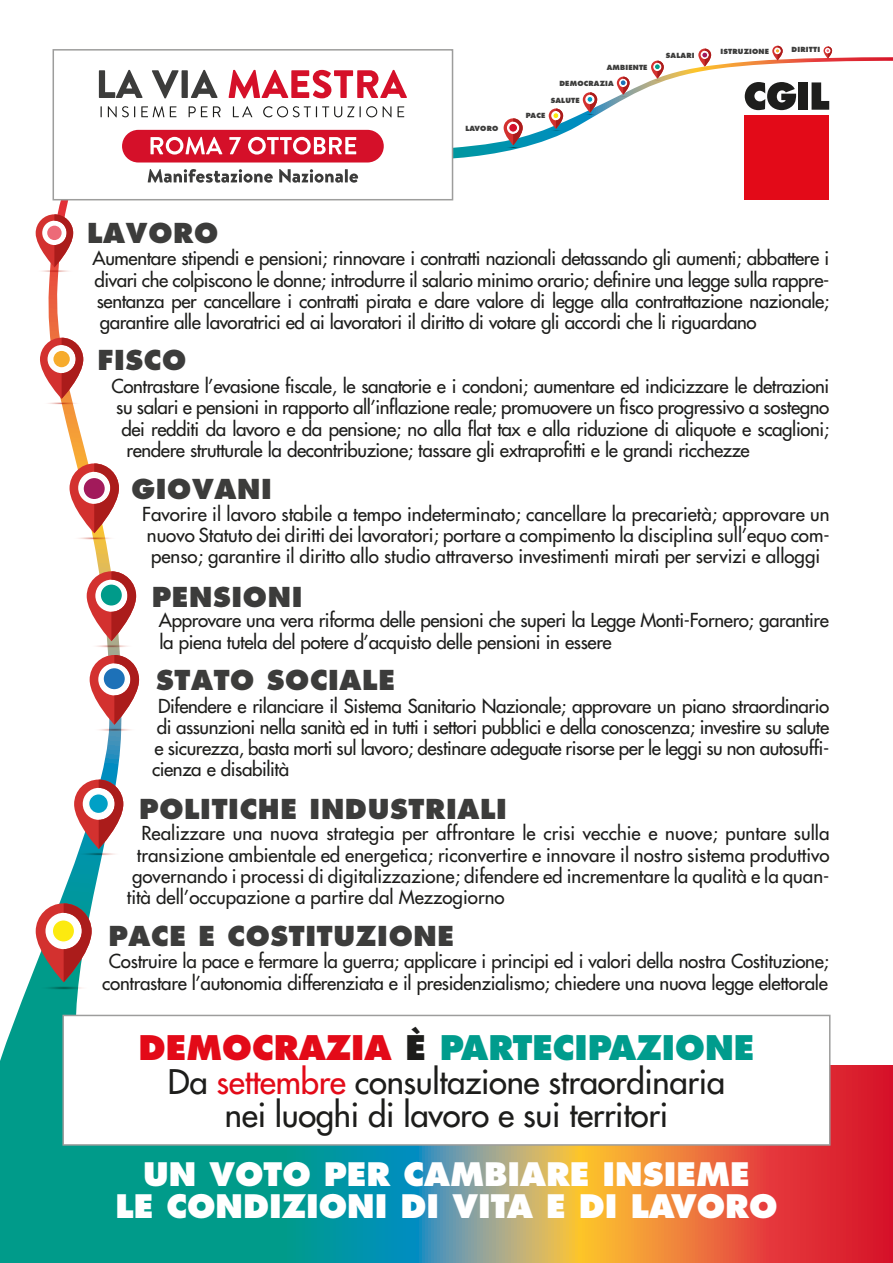
<style>
.page{position:relative;width:893px;height:1263px;background:#fff}
.page>*{position:absolute;margin:0;border:0;box-sizing:border-box;transform-origin:0 0}
.t1{font:500 33px/33.8px "Futura Std";letter-spacing:-.01em;color:#1d1d1b;text-align:center}
.t2{font:800 31.5px/31.5px "Futura Std";color:#fff;text-align:center}
.t3{font:800 26.7px "Futura Std";letter-spacing:.025em;color:#3c3c3b}
.t4{font:500 18.75px/21.3px "Futura Std";letter-spacing:-.02em;color:#1d1d1b;text-align:justify}
.t5{font:500 18.75px "Futura Std";color:#1d1d1b}
.t6{font:800 6.9px "Futura Std";letter-spacing:.025em;color:#3c3c3b}
.s1{font-weight:800;color:#e30a18}
.s2{font-weight:800}
.s3{font-weight:800;color:#009c8d}
.s4{color:#e30a18}
</style>
<div class="page">
<svg style="left:0;top:72px;width:126px;height:993px"></svg>
<svg style="left:33px;top:214px;width:43px;height:59px"></svg>
<svg style="left:40px;top:338px;width:43px;height:67px"></svg>
<div style="left:53px;top:350px;width:18px;height:18px;background:#f6ab2c;border-radius:50%"></div>
<div style="left:52px;top:349px;width:19px;height:20px;border:2px solid #fff;border-radius:50%"></div>
<svg style="left:70px;top:463px;width:49px;height:77px"></svg>
<div style="left:83px;top:477px;width:22px;height:23px;background:#a21a5b;border-radius:50%"></div>
<div style="left:82px;top:477px;width:24px;height:23px;border:2px solid #fff;border-radius:50%"></div>
<svg style="left:87px;top:571px;width:49px;height:77px"></svg>
<div style="left:100px;top:584px;width:23px;height:22px;background:#009b8a;border-radius:50%"></div>
<div style="left:99px;top:583px;width:24px;height:24px;border:2px solid #fff;border-radius:50%"></div>
<svg style="left:90px;top:655px;width:49px;height:77px"></svg>
<div style="left:103px;top:667px;width:22px;height:23px;background:#1d71b8;border-radius:50%"></div>
<div style="left:102px;top:667px;width:24px;height:24px;border:2px solid #fff;border-radius:50%"></div>
<svg style="left:74px;top:779px;width:49px;height:77px"></svg>
<div style="left:89px;top:794px;width:19px;height:19px;background:#00a0c6;border-radius:50%"></div>
<div style="left:88px;top:793px;width:21px;height:21px;border:1px solid #fff;border-radius:50%"></div>
<svg style="left:36px;top:903px;width:56px;height:87px"></svg>
<div style="left:52px;top:920px;width:23px;height:22px;background:#fcea10;border-radius:50%"></div>
<div style="left:51px;top:919px;width:24px;height:24px;border:2px solid #fff;border-radius:50%"></div>
<svg style="left:453px;top:57px;width:440px;height:110px"></svg>
<svg style="left:823px;top:46px;width:9px;height:13px"></svg>
<svg style="left:772px;top:46px;width:11px;height:16px"></svg>
<svg style="left:698px;top:49px;width:13px;height:19px"></svg>
<svg style="left:651px;top:61px;width:13px;height:19px"></svg>
<svg style="left:617px;top:77px;width:13px;height:19px"></svg>
<svg style="left:583px;top:92px;width:14px;height:23px"></svg>
<svg style="left:549px;top:109px;width:14px;height:22px"></svg>
<svg style="left:504px;top:118px;width:19px;height:30px"></svg>
<div style="left:509px;top:123px;width:8px;height:9px;background:#d51029;border-radius:50%"></div>
<div style="left:509px;top:123px;width:9px;height:9px;border:1px solid #fff;border-radius:50%"></div>
<div style="left:53px;top:49px;width:400px;height:151px;background:#fff;border:2px solid #9d9d9c"></div>
<svg style="left:99px;top:70px;width:44px;height:28px"></svg>
<svg style="left:152px;top:70px;width:27px;height:28px"></svg>
<div style="left:182px;top:70px;width:6px;height:28px;background:#3c3c3b"></div>
<svg style="left:191px;top:70px;width:27px;height:28px"></svg>
<svg style="left:229px;top:70px;width:178px;height:28px"></svg>
<svg style="left:108px;top:106px;width:27px;height:11px"></svg>
<svg style="left:141px;top:106px;width:23px;height:11px"></svg>
<svg style="left:170px;top:106px;width:6px;height:11px"></svg>
<svg style="left:189px;top:106px;width:32px;height:11px"></svg>
<svg style="left:233px;top:106px;width:19px;height:11px"></svg>
<svg style="left:263px;top:106px;width:91px;height:11px"></svg>
<svg style="left:360px;top:106px;width:17px;height:11px"></svg>
<svg style="left:383px;top:106px;width:8px;height:11px"></svg>
<svg style="left:398px;top:106px;width:6px;height:11px"></svg>
<div style="left:122px;top:130px;width:262px;height:32px;background:#d51029;border-radius:16px"></div>
<svg style="left:151px;top:137px;width:71px;height:18px"></svg>
<svg style="left:229px;top:137px;width:12px;height:17px"></svg>
<svg style="left:248px;top:137px;width:108px;height:18px"></svg>
<svg style="left:148px;top:169px;width:125px;height:14px"></svg>
<svg style="left:279px;top:169px;width:79px;height:14px"></svg>
<svg style="left:0;top:1065px;width:893px;height:198px;background:#6e836e"></svg>
<svg style="left:745px;top:82px;width:51px;height:28px"></svg>
<div style="left:798px;top:82px;width:10px;height:28px;background:#1e1e1c"></div>
<svg style="left:811px;top:82px;width:18px;height:28px"></svg>
<div style="left:745px;top:115px;width:84px;height:85px;background:#e30a18"></div>
<div style="left:62px;top:1015px;width:768px;height:131px;background:#fff;border:2px solid #9d9d9c"></div>
<h3 class="t3" style="left:87px;top:216px;width:133px">LAVORO</h3>
<p class="t6" style="left:465px;top:124px;width:34px">LAVORO</p>
<p class="t6" style="left:607px;top:63px;width:42px">AMBIENTE</p>
<p class="t6" style="left:559px;top:79px;width:56px">DEMOCRAZIA</p>
<p class="t6" style="left:551px;top:96px;width:31px">SALUTE</p>
<p class="t6" style="left:526px;top:111px;width:21px">PACE</p>
<p class="t6" style="left:666px;top:51px;width:30px">SALARI</p>
<p class="t6" style="left:720px;top:47px;width:50px">ISTRUZIONE</p>
<p class="t6" style="left:792px;top:46px;width:30px">DIRITTI</p>
<p class="t4" style="left:93px;top:248px;width:738px">Aumentare stipendi e pensioni; rinnovare i contratti nazionali detassando gli aumenti; abbattere i divari che colpiscono le donne; introdurre il salario minimo orario; definire una legge sulla rappre&shy;sentanza per cancellare i contratti pirata e dare valore di legge alla contrattazione nazionale; garantire alle lavoratrici ed ai lavoratori il diritto di votare gli accordi che li riguardano</p>
<h3 class="t3" style="left:97px;top:343px;width:90px">FISCO</h3>
<p class="t4" style="left:112px;top:376px;width:719px">Contrastare l’evasione fiscale, le sanatorie e i condoni; aumentare ed indicizzare le detrazioni</p>
<p class="t4" style="left:116px;top:397px;width:714px">su salari e pensioni in rapporto all’inflazione reale; promuovere un fisco progressivo a sostegno</p>
<p class="t4" style="left:121px;top:418px;width:709px">dei redditi da lavoro e da pensione; no alla flat tax e alla riduzione di aliquote e scaglioni;</p>
<p class="t4" style="left:127px;top:439px;width:625px">rendere strutturale la decontribuzione; tassare gli extraprofitti e le grandi ricchezze</p>
<h3 class="t3" style="left:131px;top:472px;width:142px">GIOVANI</h3>
<p class="t4" style="left:142px;top:503px;width:689px">Favorire il lavoro stabile a tempo indeterminato; cancellare la precarietà; approvare un nuovo Statuto dei diritti dei lavoratori; portare a compimento la disciplina sull’equo com&shy;penso; garantire il diritto allo studio attraverso investimenti mirati per servizi e alloggi</p>
<h3 class="t3" style="left:152px;top:580px;width:152px">PENSIONI</h3>
<p class="t4" style="left:159px;top:610px;width:671px">Approvare una vera riforma delle pensioni che superi la Legge Monti-Fornero; garantire la piena tutela del potere d’acquisto delle pensioni in essere</p>
<h3 class="t3" style="left:156px;top:663px;width:241px">STATO SOCIALE</h3>
<p class="t4" style="left:152px;top:695px;width:679px;text-indent:6px">Difendere e rilanciare il Sistema Sanitario Nazionale; approvare un piano straordinario di assunzioni nella sanità ed in tutti i settori pubblici e della conoscenza; investire su salute e sicurezza, basta morti sul lavoro; destinare adeguate risorse per le leggi su non autosuffi&shy;cienza e disabilità</p>
<h3 class="t3" style="left:139px;top:792px;width:369px">POLITICHE INDUSTRIALI</h3>
<p class="t5" style="left:141px;top:822px;width:690px">Realizzare una nuova strategia per affrontare le crisi vecchie e nuove; puntare sulla</p>
<p class="t5" style="left:137px;top:843px;width:694px">transizione ambientale ed energetica; riconvertire e innovare il nostro sistema produttivo</p>
<p class="t5" style="left:132px;top:864px;width:699px">governando i processi di digitalizzazione; difendere ed incrementare la qualità e la quan-</p>
<p class="t5" style="left:127px;top:886px;width:379px">tità dell’occupazione a partire dal Mezzogiorno</p>
<h3 class="t3" style="left:108px;top:919px;width:347px">PACE E COSTITUZIONE</h3>
<p class="t4" style="left:102px;top:951px;width:728px;text-align:center">Costruire la pace e fermare la guerra; applicare i principi ed i valori della nostra Costituzione; contrastare l’autonomia differenziata e il presidenzialismo; chiedere una nuova legge elettorale</p>
<h1 class="t1" style="left:139px;top:1031px;width:617px"><span class="s1">DEMOCRAZIA</span> <span class="s2">È</span> <span class="s3">PARTECIPAZIONE<br></span>Da <span class="s4">settembre</span> consultazione straordinaria<br>nei luoghi di lavoro e sui territori</h1>
<h2 class="t2" style="left:115px;top:1158px;width:663px">UN VOTO PER CAMBIARE INSIEME<br>LE CONDIZIONI DI VITA E DI LAVORO</h2>
</div>
